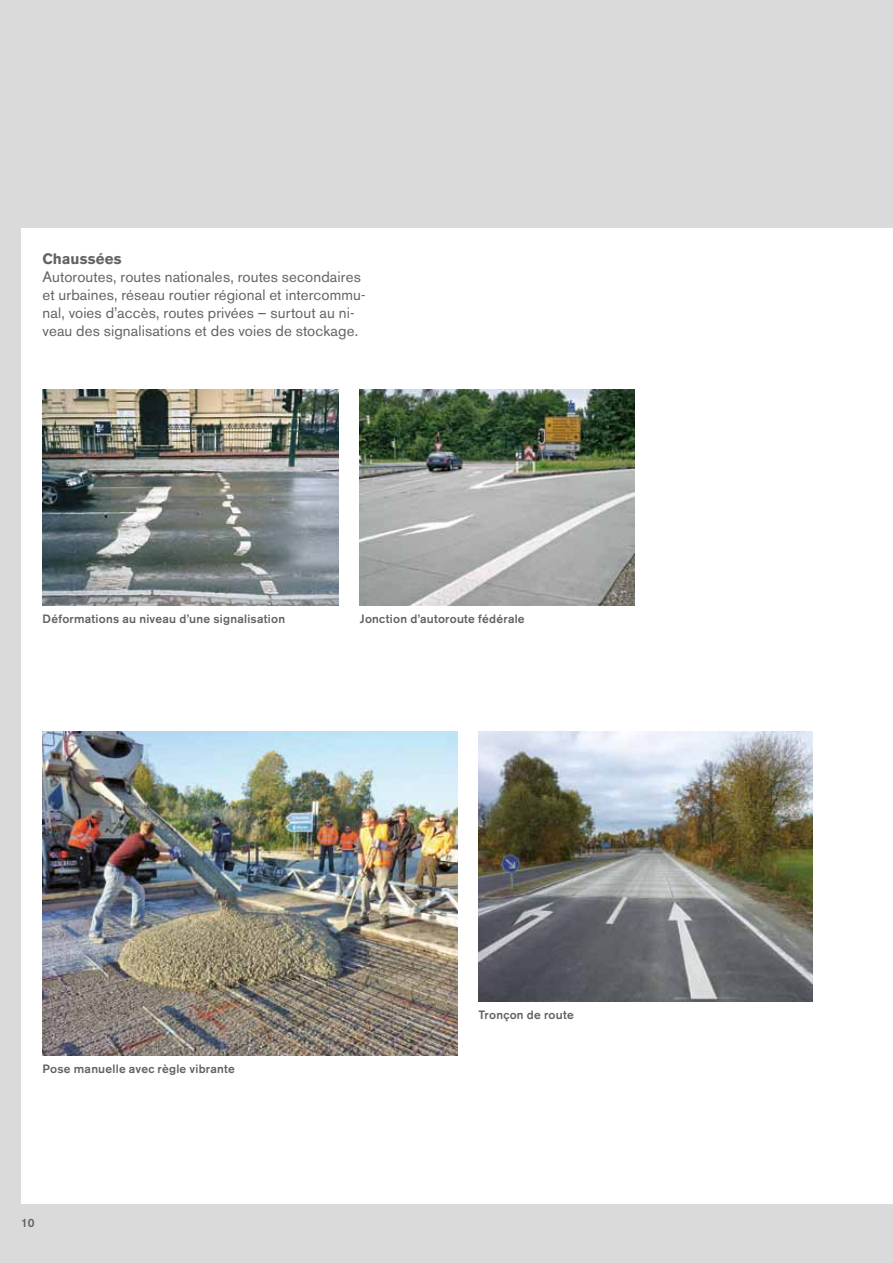
<style>
.page{position:relative;width:893px;height:1263px;background:#dadada}
.page>*{position:absolute;margin:0;border:0;box-sizing:border-box;transform-origin:0 0}
.t1{font:15px/18px "Akzidenz Grotesk BE";letter-spacing:.005em;color:#646363}
.t2{font:700 15px "Akzidenz Grotesk BE";letter-spacing:.01em;color:#646363}
.t3{font:500 12px "Akzidenz Grotesk BE";letter-spacing:.02em;color:#646363}
</style>
<div class="page">
<div style="left:21px;top:228px;width:872px;height:975px;background:#fff"></div>
<img style="left:360px;top:390px;width:275px;height:216px">
<img style="left:478px;top:732px;width:334px;height:270px">
<img style="left:43px;top:390px;width:296px;height:216px">
<img style="left:43px;top:732px;width:415px;height:324px">
<p class="t2" style="left:43px;top:250px;width:81px">Chaussées</p>
<p class="t1" style="left:43px;top:268px;width:324px">Autoroutes, routes nationales, routes secondaires et urbaines, réseau routier régional et intercommu&shy;nal, voies d’accès, routes privées – surtout au ni&shy;veau des signalisations et des voies de stockage.</p>
<p class="t3" style="left:43px;top:612px;width:244px">Déformations au niveau d’une signalisation</p>
<p class="t3" style="left:360px;top:612px;width:166px">Jonction d’autoroute fédérale</p>
<p class="t3" style="left:43px;top:1062px;width:194px">Pose manuelle avec règle vibrante</p>
<p class="t3" style="left:21px;top:1215px;width:15px">10</p>
<p class="t3" style="left:478px;top:1008px;width:97px">Tronçon de route</p>
</div>
